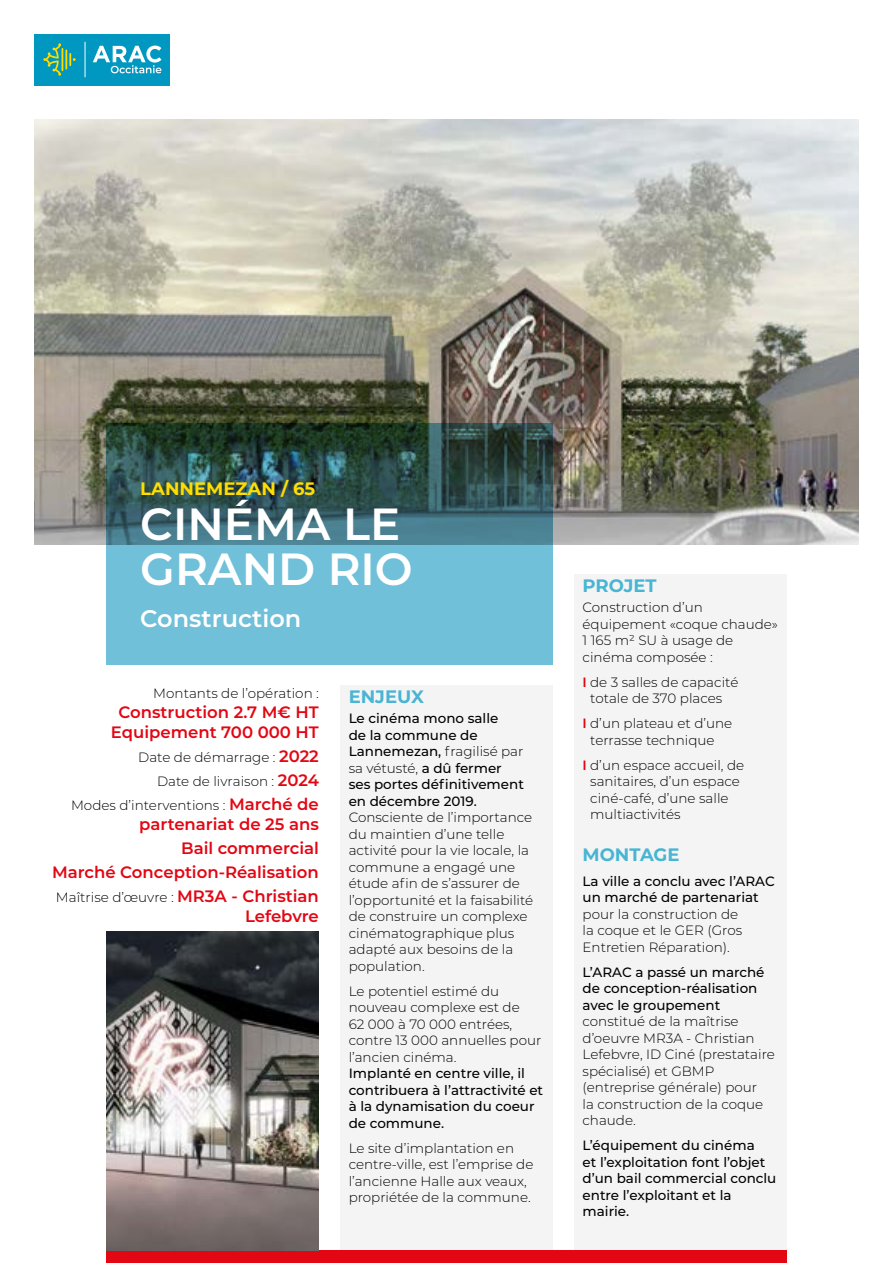
<style>
.page{position:relative;width:893px;height:1263px;background:#fff}
.page>*{position:absolute;margin:0;border:0;box-sizing:border-box;transform-origin:0 0}
.t1{font:600 45px/45px "Montserrat";color:#fff}
.t2{font:600 24px "Montserrat";color:#fff}
.t3{font:700 18px "Montserrat";color:#47b5d3}
.t4{font:700 18px "Montserrat";color:#fd0}
.t5{font:600 16.5px/24px "Montserrat";color:#e30613;text-align:center}
.t6{font:300 13.5px/16.5px "Montserrat";color:#000}
.t7{font:500 13.5px/16.5px "Montserrat";color:#000}
.s1{font-weight:600;font-size:16.5px;color:#e30613}
.s2{font-weight:300}
.s3{font-weight:600;color:#e30613}
</style>
<div class="page">
<img style="left:34px;top:119px;width:825px;height:425px">
<svg style="left:106px;top:423px;width:447px;height:242px;background:#508a97"></svg>
<div style="left:340px;top:685px;width:213px;height:565px;background:#f5f4f4"></div>
<div style="left:574px;top:574px;width:213px;height:681px;background:#f5f4f4"></div>
<div style="left:106px;top:1250px;width:681px;height:13px;background:#e30613"></div>
<img style="left:106px;top:931px;width:213px;height:319px">
<div style="left:34px;top:34px;width:135px;height:51px;background:#0097c0"></div>
<hr style="left:65px;top:50px;width:2px;height:20px;background:#fd0">
<svg style="left:69px;top:53px;width:7px;height:13px"></svg>
<svg style="left:43px;top:43px;width:20px;height:33px"></svg>
<svg style="left:93px;top:46px;width:68px;height:27px"></svg>
<hr style="left:85px;top:42px;width:1px;height:35px;background:#fff">
<h3 class="t4" style="left:140px;top:476px;width:177px">LANNEMEZAN / 65</h3>
<h1 class="t1" style="left:140px;top:500px;width:274px">CINÉMA LE<br>GRAND RIO</h1>
<h2 class="t2" style="left:140px;top:601px;width:162px">Construction</h2>
<p class="t6" style="left:153px;top:685px;width:167px">Montants de l’opération :</p>
<p class="t5" style="left:111px;top:701px;width:210px;line-height:19.8px">Construction 2.7 M€ HT<br>Equipement 700 000 HT</p>
<p class="t6" style="left:71px;top:744px;width:249px;line-height:24px;text-align:right">Date de démarrage : <span class="s1">2022<br></span>Date de livraison : <span class="s1">2024<br></span>Modes d’interventions : <span class="s1">Marché de</span></p>
<p class="t5" style="left:52px;top:811px;width:268px;text-align:right">partenariat de 25 ans<br>Bail commercial<br>Marché Conception-Réalisation</p>
<p class="t6" style="left:56px;top:888px;width:264px">Maîtrise d’œuvre : <span class="s1">MR3A - Christian</span></p>
<p class="t5" style="left:245px;top:903px;width:75px">Lefebvre</p>
<h3 class="t3" style="left:349px;top:683px;width:77px">ENJEUX</h3>
<p class="t7" style="left:349px;top:710px;width:177px">Le cinéma mono salle<br>de la commune de<br>Lannemezan, <span class="s2">fragilisé par sa vétusté,</span> a dû fermer ses portes définitivement en décembre 2019.</p>
<p class="t6" style="left:349px;top:809px;width:186px">Consciente de l’importance du maintien d’une telle activité pour la vie locale, la commune a engagé une étude afin de s’assurer de l’opportunité et la faisabilité de construire un complexe cinématographique plus adapté aux besoins de la population.</p>
<p class="t6" style="left:349px;top:982px;width:194px">Le potentiel estimé du nouveau complexe est de<br>62 000 à 70 000 entrées, contre 13 000 annuelles pour l’ancien cinéma.</p>
<p class="t7" style="left:349px;top:1065px;width:196px">Implanté en centre ville, il contribuera à l’attractivité et à la dynamisation du coeur de commune.</p>
<p class="t6" style="left:349px;top:1139px;width:186px">Le site d’implantation en centre-ville, est l’emprise de l’ancienne Halle aux veaux, propriétée de la commune.</p>
<h3 class="t3" style="left:583px;top:572px;width:76px">PROJET</h3>
<p class="t6" style="left:583px;top:599px;width:197px">Construction d’un équipement «coque chaude»<br>1 165 m² SU à usage de cinéma composée :</p>
<p class="t6" style="left:590px;top:673px;width:150px;text-indent:-8px"><span class="s3">I</span> de 3 salles de capacité totale de 370 places</p>
<p class="t6" style="left:590px;top:715px;width:144px;text-indent:-8px"><span class="s3">I</span> d’un plateau et d’une terrasse technique</p>
<p class="t6" style="left:590px;top:756px;width:156px;text-indent:-8px"><span class="s3">I</span> d’un espace accueil, de sanitaires, d’un espace ciné-café, d’une salle multiactivités</p>
<h3 class="t3" style="left:583px;top:841px;width:98px">MONTAGE</h3>
<p class="t7" style="left:583px;top:872px;width:194px">La ville a conclu avec l’ARAC un marché de partenariat</p>
<p class="t6" style="left:583px;top:905px;width:161px">pour la construction de la coque et le GER (Gros<br>Entretien Réparation).</p>
<p class="t7" style="left:583px;top:963px;width:183px">L’ARAC a passé un marché de conception-réalisation avec le groupement</p>
<p class="t6" style="left:583px;top:1013px;width:194px">constitué de la maîtrise d’oeuvre MR3A - Christian<br>Lefebvre, ID Ciné (prestataire spécialisé) et GBMP (entreprise générale) pour<br>la construction de la coque chaude.</p>
<p class="t7" style="left:583px;top:1137px;width:195px">L’équipement du cinéma<br>et l’exploitation font l’objet d’un bail commercial conclu entre l’exploitant et la mairie.</p>
</div>
